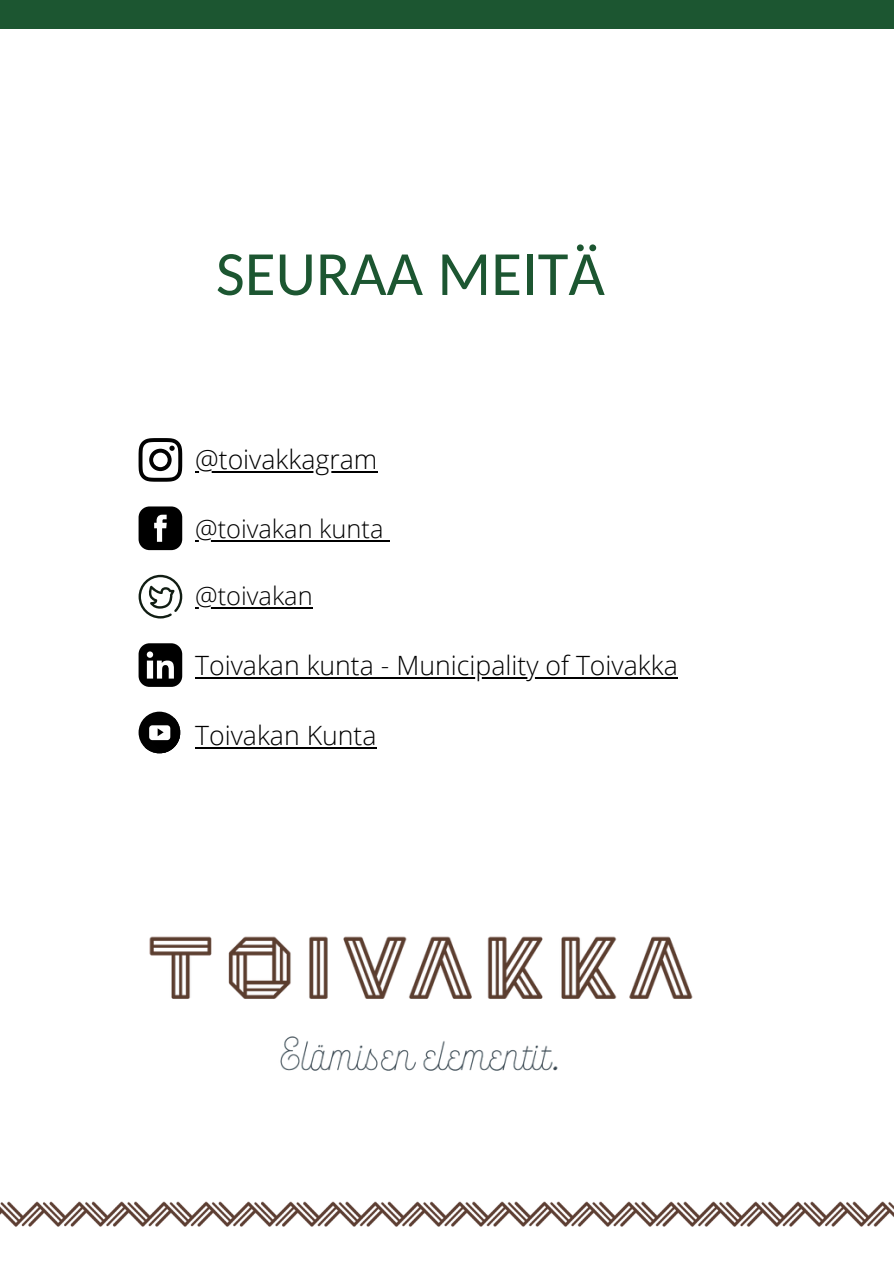
<style>
.page{position:relative;width:894px;height:1264px;background:#fff}
.page>*{position:absolute;margin:0;border:0;box-sizing:border-box;transform-origin:0 0}
.t1{font:63px "Carlito";color:#1c5631}
.t2{font:300 26.55px "Open Sans";color:#000}
.t3{font:300 25.35px "Open Sans";color:#000}
</style>
<div class="page">
<div style="left:0;top:0;width:893px;height:29px;background:#1c5631"></div>
<img style="left:0;top:1201px;width:893px;height:26px">
<img style="left:149px;top:936px;width:544px;height:135px">
<svg style="left:138px;top:438px;width:44px;height:43px"></svg>
<svg style="left:138px;top:506px;width:44px;height:44px;background:#2d2d2d"></svg>
<svg style="left:138px;top:575px;width:44px;height:43px"></svg>
<svg style="left:138px;top:643px;width:44px;height:44px"></svg>
<svg style="left:138px;top:711px;width:42px;height:42px"></svg>
<svg style="left:145px;top:717px;width:36px;height:37px"></svg>
<hr style="left:195px;top:471px;width:182px;height:2px;background:#000">
<hr style="left:195px;top:540px;width:188px;height:2px;background:#000">
<svg style="left:383px;top:540px;width:7px;height:2px"></svg>
<hr style="left:195px;top:606px;width:89px;height:2px;background:#000">
<svg style="left:284px;top:607px;width:29px;height:1px"></svg>
<hr style="left:195px;top:677px;width:482px;height:2px;background:#000">
<hr style="left:195px;top:747px;width:181px;height:1px;background:#000">
<h2 class="t1" style="left:216px;top:248px;width:390px">SEURAA MEITÄ</h2>
<p class="t2" style="left:195px;top:440px;width:184px">@toivakkagram</p>
<h2 class="t3" style="left:195px;top:511px;width:190px">@toivakan kunta</h2>
<p class="t3" style="left:195px;top:577px;width:119px">@toivakan</p>
<p class="t2" style="left:195px;top:647px;width:484px">Toivakan kunta - Municipality of Toivakka</p>
<p class="t2" style="left:195px;top:716px;width:183px">Toivakan Kunta</p>
</div>
